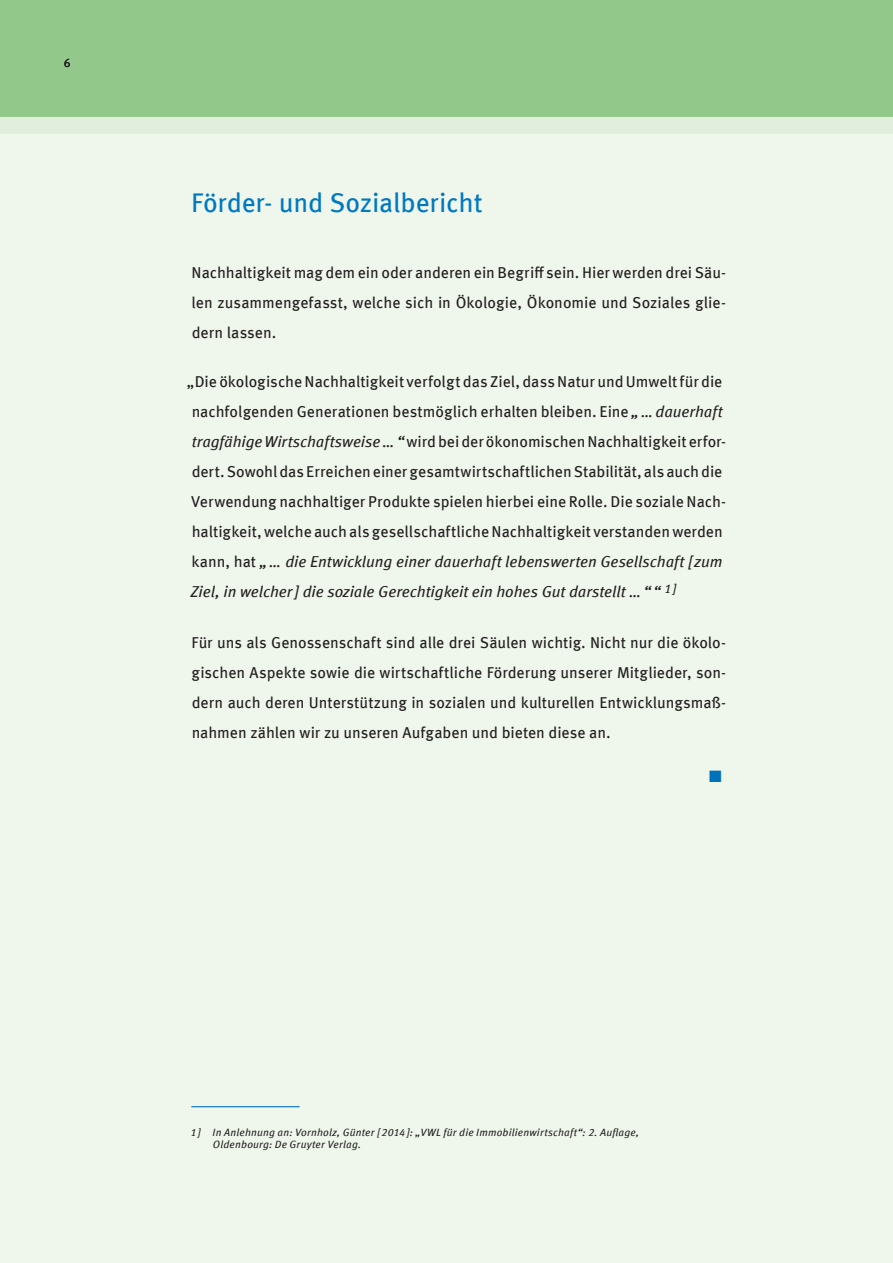
<style>
.page{position:relative;width:893px;height:1263px;background:#fff}
.page>*{position:absolute;margin:0;border:0;box-sizing:border-box;transform-origin:0 0}
.t1{font:27px "Meta Offc";letter-spacing:-.01em;color:#0079c0}
.t2{font:16.5px "Zapf Dingbats ITC";color:#0071bb}
.t3{font:15.75px/30px "Meta Offc";color:#231f20;text-align:justify}
.t4{font:12px "Meta Offc";color:#231f20}
.t5{font:italic 10.5px/12.8px "Meta Offc";letter-spacing:.02em;color:#231f20}
.s1{font-style:italic}
</style>
<div class="page">
<div style="left:0;top:117px;width:893px;height:1146px;background:#eff6ec"></div>
<hr style="left:191px;top:1106px;width:109px;height:1px;background:#0071bb">
<div style="left:0;top:115px;width:893px;height:19px;background:#e1eedd"></div>
<div style="left:0;top:0;width:893px;height:117px;background:#92c889"></div>
<p class="t4" style="left:64px;top:55px;width:8px">6</p>
<h1 class="t1" style="left:191px;top:186px;width:293px">Förder- und Sozialbericht</h1>
<p class="t3" style="left:192px;top:258px;width:536px">Nachhaltigkeit mag dem ein oder anderen ein Begriff sein. Hier werden drei Säu&shy;len zusammengefasst, welche sich in Ökologie, Ökonomie und Soziales glie&shy;dern lassen.</p>
<p class="t3" style="left:187px;top:367px;width:541px;text-align:left">„Die ökologische Nachhaltigkeit verfolgt das Ziel, dass Natur und Umwelt für die nachfolgenden Generationen bestmöglich erhalten bleiben. Eine <span class="s1">„ … dauerhaft tragfähige Wirtschaftsweise … “</span> wird bei der ökonomischen Nachhaltigkeit erfor&shy;dert. Sowohl das Erreichen einer gesamtwirtschaftlichen Stabilität, als auch die Verwendung nachhaltiger Produkte spielen hierbei eine Rolle. Die soziale Nach&shy;haltigkeit, welche auch als gesellschaftliche Nachhaltigkeit verstanden werden kann, hat <span class="s1">„ … die Entwicklung einer dauerhaft lebenswerten Gesellschaft [ zum Ziel, in welcher] die soziale Gerechtigkeit ein hohes Gut darstellt … “ “</span> <sup>1</sup> <sup>]</sup></p>
<p class="t3" style="left:192px;top:628px;width:536px">Für uns als Genossenschaft sind alle drei Säulen wichtig. Nicht nur die ökolo&shy;gischen Aspekte sowie die wirtschaftliche Förderung unserer Mitglieder, son&shy;dern auch deren Unterstützung in sozialen und kulturellen Entwicklungsmaß&shy;nahmen zählen wir zu unseren Aufgaben und bieten diese an.</p>
<p class="t2" style="left:709px;top:769px;width:14px">■</p>
<p class="t5" style="left:213px;top:1126px;width:428px;text-indent:-22px">1 ] In Anlehnung an: Vornholz, Günter [ 2014 ]: „VWL für die Immobilienwirtschaft“: 2. Auflage,<br>Oldenbourg: De Gruyter Verlag.</p>
</div>
